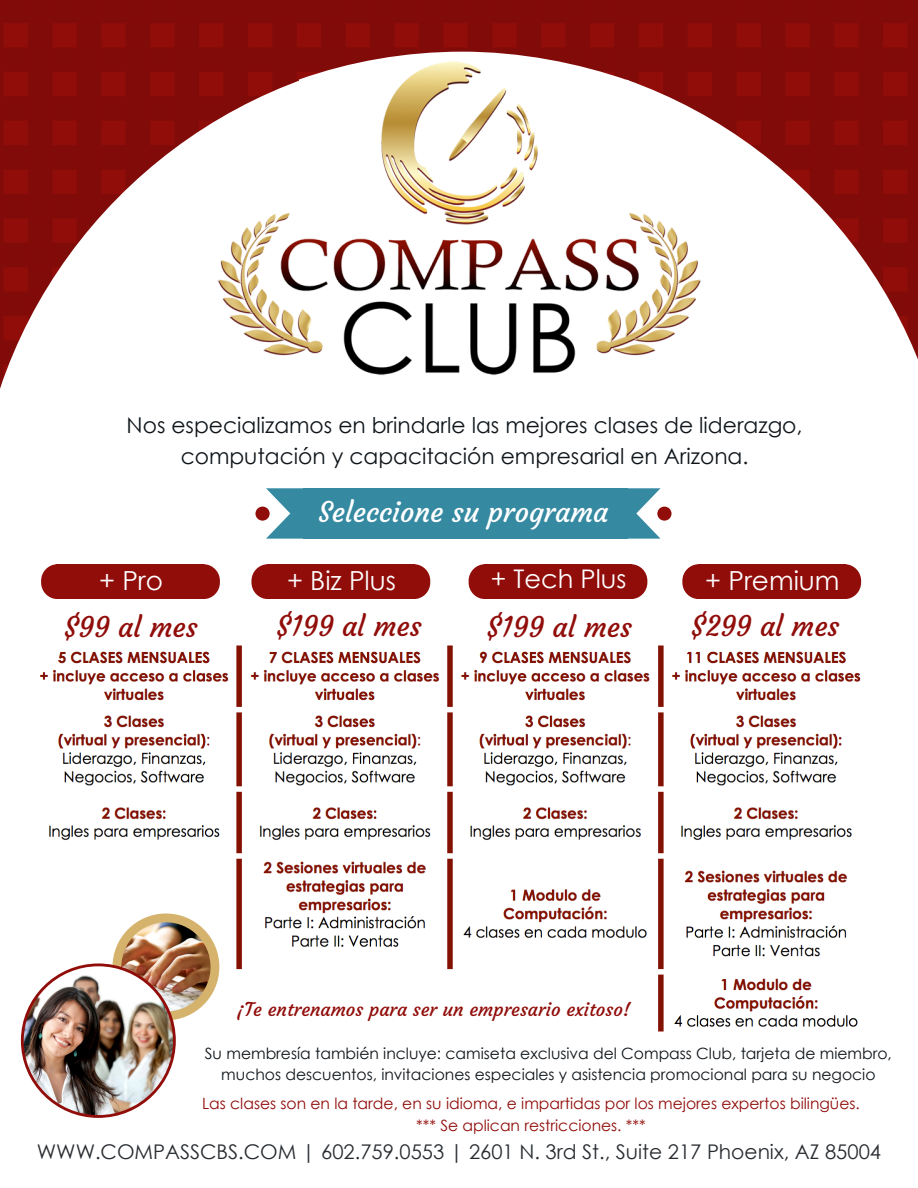
<style>
.page{position:relative;width:918px;height:1188px;background:#fff}
.page>*{position:absolute;margin:0;border:0;box-sizing:border-box;transform-origin:0 0}
.t1{font:28.05px "Courgette";color:#900d0a}
.t2{font:28.05px "Courgette";color:#fff}
.t3{font:26.25px "Century Gothic";color:#fff}
.t4{font:25.65px "Century Gothic";color:#fff}
.t5{font:21.75px/30.3px "Century Gothic";color:#0f151a;text-align:center}
.t6{font:20.25px "Century Gothic";color:#282c30}
.t7{font:18.75px "Courgette";color:#900d0a}
.t8{font:15.6px/21.3px "Century Gothic";color:#0f151a;text-align:center}
.t9{font:15.6px/21.3px "Century Gothic";color:#900d0a;text-align:center}
</style>
<div class="page">
<img style="left:0;top:0;width:918px;height:80px">
<svg style="left:740px;top:80px;width:178px;height:280px"></svg>
<svg style="left:0;top:78px;width:179px;height:311px"></svg>
<img style="left:179px;top:48px;width:561px;height:327px">
<img style="left:40px;top:645px;width:821px;height:387px">
<img style="left:21px;top:914px;width:198px;height:204px">
<div style="left:57px;top:564px;width:147px;height:34px;background:#900d0a"></div>
<svg style="left:204px;top:564px;width:16px;height:34px"></svg>
<svg style="left:41px;top:564px;width:16px;height:34px"></svg>
<div style="left:267px;top:564px;width:147px;height:34px;background:#900d0a"></div>
<svg style="left:414px;top:564px;width:16px;height:34px"></svg>
<svg style="left:251px;top:564px;width:16px;height:34px"></svg>
<div style="left:484px;top:564px;width:148px;height:34px;background:#900d0a"></div>
<svg style="left:632px;top:564px;width:15px;height:34px"></svg>
<svg style="left:469px;top:564px;width:15px;height:34px"></svg>
<div style="left:698px;top:564px;width:147px;height:34px;background:#900d0a"></div>
<svg style="left:845px;top:564px;width:16px;height:34px"></svg>
<svg style="left:682px;top:564px;width:16px;height:34px"></svg>
<div style="left:303px;top:488px;width:325px;height:51px;background:#3589a1"></div>
<svg style="left:628px;top:488px;width:44px;height:51px"></svg>
<svg style="left:255px;top:488px;width:48px;height:51px"></svg>
<h3 class="t5" style="left:127px;top:409px;width:677px">Nos especializamos en brindarle las mejores clases de liderazgo, computación y capacitación empresarial en Arizona.</h3>
<h1 class="t2" style="left:319px;top:495px;width:291px">Seleccione su programa</h1>
<h2 class="t3" style="left:99px;top:563px;width:65px">+ Pro</h2>
<h2 class="t3" style="left:287px;top:563px;width:110px">+ Biz Plus</h2>
<h3 class="t4" style="left:491px;top:563px;width:137px">+ Tech Plus</h3>
<h2 class="t3" style="left:705px;top:563px;width:136px">+ Premium</h2>
<h1 class="t1" style="left:63px;top:609px;width:136px">$99 al mes</h1>
<h1 class="t1" style="left:276px;top:608px;width:147px">$199 al mes</h1>
<h1 class="t1" style="left:486px;top:609px;width:147px">$199 al mes</h1>
<h1 class="t1" style="left:690px;top:608px;width:151px">$299 al mes</h1>
<p class="t7" style="left:237px;top:998px;width:396px">¡Te entrenamos para ser un empresario exitoso!</p>
<p class="t8" style="left:205px;top:1042px;width:688px">Su membresía también incluye: camiseta exclusiva del Compass Club, tarjeta de miembro, muchos descuentos, invitaciones especiales y asistencia promocional para su negocio</p>
<p class="t9" style="left:202px;top:1092px;width:659px">Las clases son en la tarde, en su idioma, e impartidas por los mejores expertos bilingües. *** Se aplican restricciones. ***</p>
<p class="t6" style="left:37px;top:1138px;width:846px">WWW.COMPASSCBS.COM | 602.759.0553 | 2601 N. 3rd St., Suite 217 Phoenix, AZ 85004</p>
</div>
